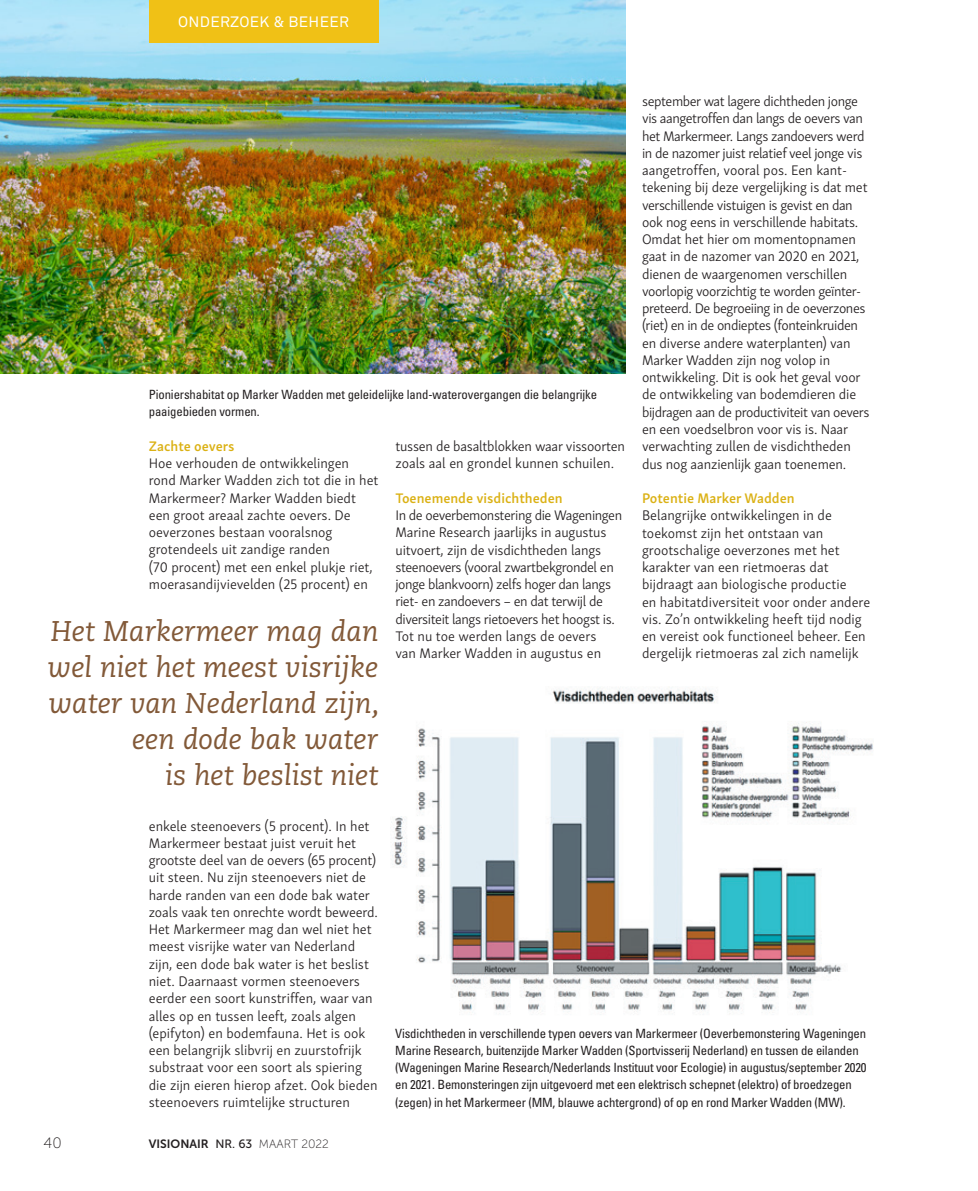
<style>
.page{position:relative;width:978px;height:1191px;background:#fff}
.page>*{position:absolute;margin:0;border:0;box-sizing:border-box;transform-origin:0 0}
.t1{font:italic 28.5px/36px "Caecilia LT Pro 56";color:#825938;text-align:right}
.t2{font:15px "Akkurat";letter-spacing:.02em;color:#fff}
.t3{font:15px "Museo Sans 100";color:#231f20}
.t4{font:300 14.25px/17.2px "Skolar Sans";letter-spacing:-.01em;color:#231f20}
.t5{font:300 14.25px/17.2px "Skolar Sans";letter-spacing:-.03em;color:#231f20}
.t6{font:600 14.25px "Skolar Sans";color:#dbb114}
.t7{font:condensed 12.75px/17.2px "Univers LT Std";letter-spacing:-.015em;color:#231f20}
.t8{font:12px "Museo Sans 700";color:#231f20}
.s1{font-family:"Museo Sans 500"}
.s2{font-family:"Museo Sans 100"}
</style>
<div class="page">
<img style="left:0;top:0;width:625px;height:373px">
<div style="left:149px;top:0;width:229px;height:43px;background:#f0c116"></div>
<img style="left:391px;top:689px;width:482px;height:325px">
<p class="t2" style="left:178px;top:13px;width:172px">ONDERZOEK &amp; BEHEER</p>
<p class="t7" style="left:149px;top:386px;width:450px">Pioniershabitat op Marker Wadden met geleidelijke land-waterovergangen die belangrijke paaigebieden vormen.</p>
<p class="t6" style="left:149px;top:435px;width:87px">Zachte oevers</p>
<p class="t4" style="left:149px;top:454px;width:231px">Hoe verhouden de ontwikkelingen rond Marker Wadden zich tot die in het Markermeer? Marker Wadden biedt een groot areaal zachte oevers. De oeverzones bestaan vooralsnog grotendeels uit zandige randen<br>(70 procent) met een enkel plukje riet, moerasandijvievelden (25 procent) en</p>
<h1 class="t1" style="left:48px;top:612px;width:333px">Het Markermeer mag dan wel niet het meest visrijke water van Nederland zijn, een dode bak water<br>is het beslist niet</h1>
<p class="t4" style="left:395px;top:436px;width:231px">tussen de basaltblokken waar vissoorten zoals aal en grondel kunnen schuilen.</p>
<p class="t6" style="left:395px;top:487px;width:169px">Toenemende visdichtheden</p>
<p class="t5" style="left:395px;top:505px;width:228px">In de oeverbemonstering die Wageningen Marine Research jaarlijks in augustus uitvoert, zijn de visdichtheden langs steenoevers (vooral zwartbekgrondel en jonge blankvoorn) zelfs hoger dan langs riet- en zandoevers – en dat terwijl de diversiteit langs rietoevers het hoogst is.<br>Tot nu toe werden langs de oevers<br>van Marker Wadden in augustus en</p>
<p class="t4" style="left:642px;top:91px;width:229px">september wat lagere dichtheden jonge vis aangetroffen dan langs de oevers van het Markermeer. Langs zandoevers werd in de nazomer juist relatief veel jonge vis aangetroffen, vooral pos. Een kant&shy;tekening bij deze vergelijking is dat met verschillende vistuigen is gevist en dan ook nog eens in verschillende habitats.<br>Omdat het hier om momentopnamen gaat in de nazomer van 2020 en 2021, dienen de waargenomen verschillen voorlopig voorzichtig te worden geïnter&shy;preteerd. De begroeiing in de oeverzones (riet) en in de ondieptes (fonteinkruiden en diverse andere waterplanten) van Marker Wadden zijn nog volop in ontwikkeling. Dit is ook het geval voor de ontwikkeling van bodemdieren die bijdragen aan de productiviteit van oevers en een voedselbron voor vis is. Naar verwachting zullen de visdichtheden dus nog aanzienlijk gaan toenemen.</p>
<p class="t6" style="left:642px;top:487px;width:154px">Potentie Marker Wadden</p>
<p class="t4" style="left:642px;top:506px;width:230px">Belangrijke ontwikkelingen in de toekomst zijn het ontstaan van grootschalige oeverzones met het karakter van een rietmoeras dat bijdraagt aan biologische productie<br>en habitatdiversiteit voor onder andere vis. Zo’n ontwikkeling heeft tijd nodig en vereist ook functioneel beheer. Een dergelijk rietmoeras zal zich namelijk</p>
<p class="t4" style="left:149px;top:816px;width:231px">enkele steenoevers (5 procent). In het Markermeer bestaat juist veruit het grootste deel van de oevers (65 procent) uit steen. Nu zijn steenoevers niet de harde randen van een dode bak water zoals vaak ten onrechte wordt beweerd.<br>Het Markermeer mag dan wel niet het meest visrijke water van Nederland zijn, een dode bak water is het beslist niet. Daarnaast vormen steenoevers eerder een soort kunstriffen, waar van alles op en tussen leeft, zoals algen (epifyton) en bodemfauna. Het is ook een belangrijk slibvrij en zuurstofrijk substraat voor een soort als spiering die zijn eieren hierop afzet. Ook bieden steenoevers ruimtelijke structuren</p>
<p class="t3" style="left:44px;top:1135px;width:20px">40</p>
<p class="t8" style="left:149px;top:1137px;width:182px">VISIONAIR <span class="s1">NR. 63</span> <span class="s2">MAART 2022</span></p>
<p class="t7" style="left:395px;top:1024px;width:473px">Visdichtheden in verschillende typen oevers van Markermeer (Oeverbemonstering Wageningen Marine Research, buitenzijde Marker Wadden (Sportvisserij Nederland) en tussen de eilanden (Wageningen Marine Research/Nederlands Instituut voor Ecologie) in augustus/september 2020 en 2021. Bemonsteringen zijn uitgevoerd met een elektrisch schepnet (elektro) of broedzegen (zegen) in het Markermeer (MM, blauwe achtergrond) of op en rond Marker Wadden (MW).</p>
</div>
